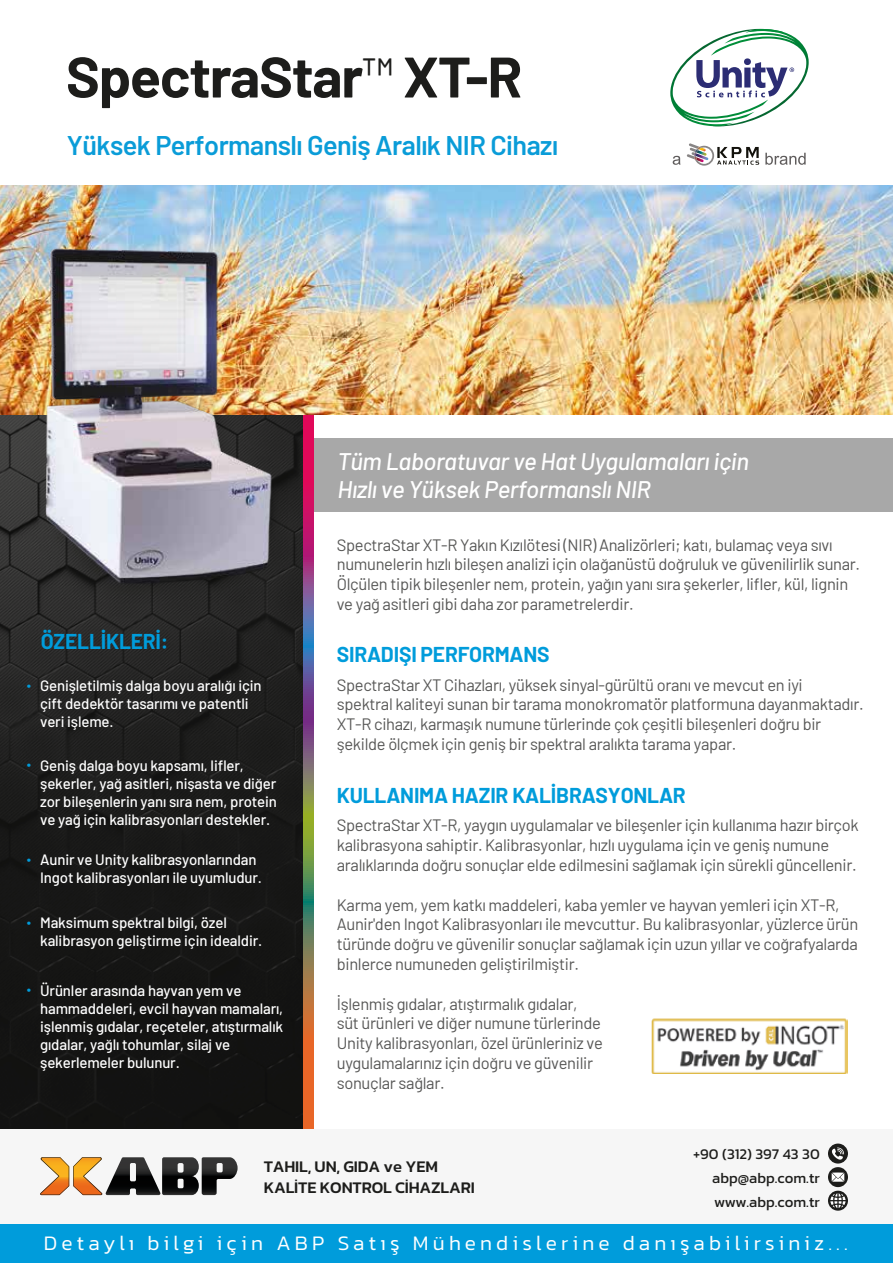
<style>
.page{position:relative;width:893px;height:1263px;background:#fff}
.page>*{position:absolute;margin:0;border:0;box-sizing:border-box;transform-origin:0 0}
.t1{font:700 57px "Barlow";letter-spacing:-.02em;color:#1d1d1b}
.t2{font:600 27px "Barlow";letter-spacing:-.02em;color:#0a9cd8}
.t3{font:italic 500 24px/28.5px "Barlow";letter-spacing:-.015em;color:#fff}
.t4{font:700 21px "Barlow";letter-spacing:-.01em;color:#009cdb}
.t5{font:300 21px "Kanit";letter-spacing:.2em;color:#fff}
.t6{font:16.5px/19.8px "Barlow";letter-spacing:-.02em;color:#575756}
.t7{font:500 16.5px/21px "Kanit";letter-spacing:-.01em;color:#1d1d1b}
.t8{font:500 15px/18px "Barlow";letter-spacing:-.01em;color:#fff}
.t9{font:15px/24px "Kanit";color:#1d1d1b;text-align:justify}
.t10{font:500 13.95px "Barlow";color:#009cdb}
.s1{font-weight:400;font-size:48px}
</style>
<div class="page">
<svg style="left:670px;top:29px;width:139px;height:97px"></svg>
<svg style="left:687px;top:143px;width:72px;height:23px"></svg>
<svg style="left:673px;top:156px;width:8px;height:9px"></svg>
<svg style="left:765px;top:153px;width:41px;height:12px"></svg>
<div style="left:308px;top:438px;width:585px;height:74px;background:#a8a8a8"></div>
<div style="left:0;top:404px;width:308px;height:726px;background:#1d1d1b"></div>
<svg style="left:304px;top:414px;width:10px;height:715px;background:#995c62"></svg>
<img style="left:0;top:185px;width:893px;height:229px">
<img style="left:6px;top:234px;width:281px;height:383px">
<img style="left:652px;top:1018px;width:195px;height:55px">
<div style="left:0;top:1222px;width:893px;height:41px;background:#009cdb"></div>
<div style="left:1px;top:1129px;width:892px;height:94px;background:#f6f6f6"></div>
<svg style="left:828px;top:1191px;width:20px;height:20px"></svg>
<svg style="left:830px;top:1193px;width:15px;height:15px"></svg>
<svg style="left:828px;top:1167px;width:20px;height:20px"></svg>
<svg style="left:832px;top:1172px;width:12px;height:10px"></svg>
<svg style="left:828px;top:1143px;width:20px;height:20px"></svg>
<svg style="left:832px;top:1147px;width:12px;height:12px"></svg>
<svg style="left:40px;top:1157px;width:198px;height:38px"></svg>
<h1 class="t1" style="left:66px;top:35px;width:458px">SpectraStar<span class="s1">™</span> XT-R</h1>
<h2 class="t2" style="left:67px;top:126px;width:493px">Yüksek Performanslı Geniş Aralık NIR Cihazı</h2>
<p class="t4" style="left:41px;top:626px;width:129px">ÖZELLİKLERİ:</p>
<p class="t10" style="left:27px;top:674px;width:6px">•</p>
<p class="t10" style="left:27px;top:754px;width:6px">•</p>
<p class="t10" style="left:27px;top:848px;width:6px">•</p>
<p class="t10" style="left:27px;top:911px;width:6px">•</p>
<p class="t10" style="left:27px;top:979px;width:6px">•</p>
<p class="t8" style="left:40px;top:676px;width:223px">Genişletilmiş dalga boyu aralığı için çift dedektör tasarımı ve patentli veri işleme.</p>
<p class="t8" style="left:40px;top:755px;width:238px">Geniş dalga boyu kapsamı, lifler, şekerler, yağ asitleri, nişasta ve diğer zor bileşenlerin yanı sıra nem, protein ve yağ için kalibrasyonları destekler.</p>
<p class="t8" style="left:40px;top:850px;width:223px">Aunir ve Unity kalibrasyonlarından<br>Ingot kalibrasyonları ile uyumludur.</p>
<p class="t8" style="left:40px;top:913px;width:224px">Maksimum spektral bilgi, özel kalibrasyon geliştirme için idealdir.</p>
<p class="t8" style="left:40px;top:980px;width:245px">Ürünler arasında hayvan yem ve hammaddeleri, evcil hayvan mamaları, işlenmiş gıdalar, reçeteler, atıştırmalık gıdalar, yağlı tohumlar, silaj ve şekerlemeler bulunur.</p>
<h3 class="t3" style="left:337px;top:445px;width:413px">Tüm Laboratuvar ve Hat Uygulamaları için<br>Hızlı ve Yüksek Performanslı NIR</h3>
<p class="t6" style="left:337px;top:533px;width:525px">SpectraStar XT-R Yakın Kızılötesi (NIR) Analizörleri; katı, bulamaç veya sıvı numunelerin hızlı bileşen analizi için olağanüstü doğruluk ve güvenilirlik sunar.<br>Ölçülen tipik bileşenler nem, protein, yağın yanı sıra şekerler, lifler, kül, lignin ve yağ asitleri gibi daha zor parametrelerdir.</p>
<p class="t4" style="left:337px;top:639px;width:214px">SIRADIŞI PERFORMANS</p>
<p class="t6" style="left:337px;top:673px;width:528px">SpectraStar XT Cihazları, yüksek sinyal-gürültü oranı ve mevcut en iyi<br>spektral kaliteyi sunan bir tarama monokromatör platformuna dayanmaktadır.<br>XT-R cihazı, karmaşık numune türlerinde çok çeşitli bileşenleri doğru bir şekilde ölçmek için geniş bir spektral aralıkta tarama yapar.</p>
<p class="t4" style="left:337px;top:780px;width:350px">KULLANIMA HAZIR KALİBRASYONLAR</p>
<p class="t6" style="left:337px;top:814px;width:523px">SpectraStar XT-R, yaygın uygulamalar ve bileşenler için kullanıma hazır birçok kalibrasyona sahiptir. Kalibrasyonlar, hızlı uygulama için ve geniş numune aralıklarında doğru sonuçlar elde edilmesini sağlamak için sürekli güncellenir.</p>
<p class="t6" style="left:337px;top:893px;width:523px">Karma yem, yem katkı maddeleri, kaba yemler ve hayvan yemleri için XT-R, Aunir'den Ingot Kalibrasyonları ile mevcuttur. Bu kalibrasyonlar, yüzlerce ürün türünde doğru ve güvenilir sonuçlar sağlamak için uzun yıllar ve coğrafyalarda binlerce numuneden geliştirilmiştir.</p>
<p class="t6" style="left:337px;top:992px;width:268px">İşlenmiş gıdalar, atıştırmalık gıdalar, süt ürünleri ve diğer numune türlerinde Unity kalibrasyonları, özel ürünleriniz ve uygulamalarınız için doğru ve güvenilir sonuçlar sağlar.</p>
<p class="t7" style="left:264px;top:1156px;width:213px">TAHIL, UN, GIDA ve YEM<br>KALİTE KONTROL CİHAZLARI</p>
<p class="t9" style="left:712px;top:1141px;width:109px;text-indent:-19px">+90 (312) 397 43 30 abp@abp.com.tr www.abp.com.tr</p>
<p class="t5" style="left:44px;top:1228px;width:805px">Detaylı bilgi için ABP Satış Mühendislerine danışabilirsiniz...</p>
</div>
